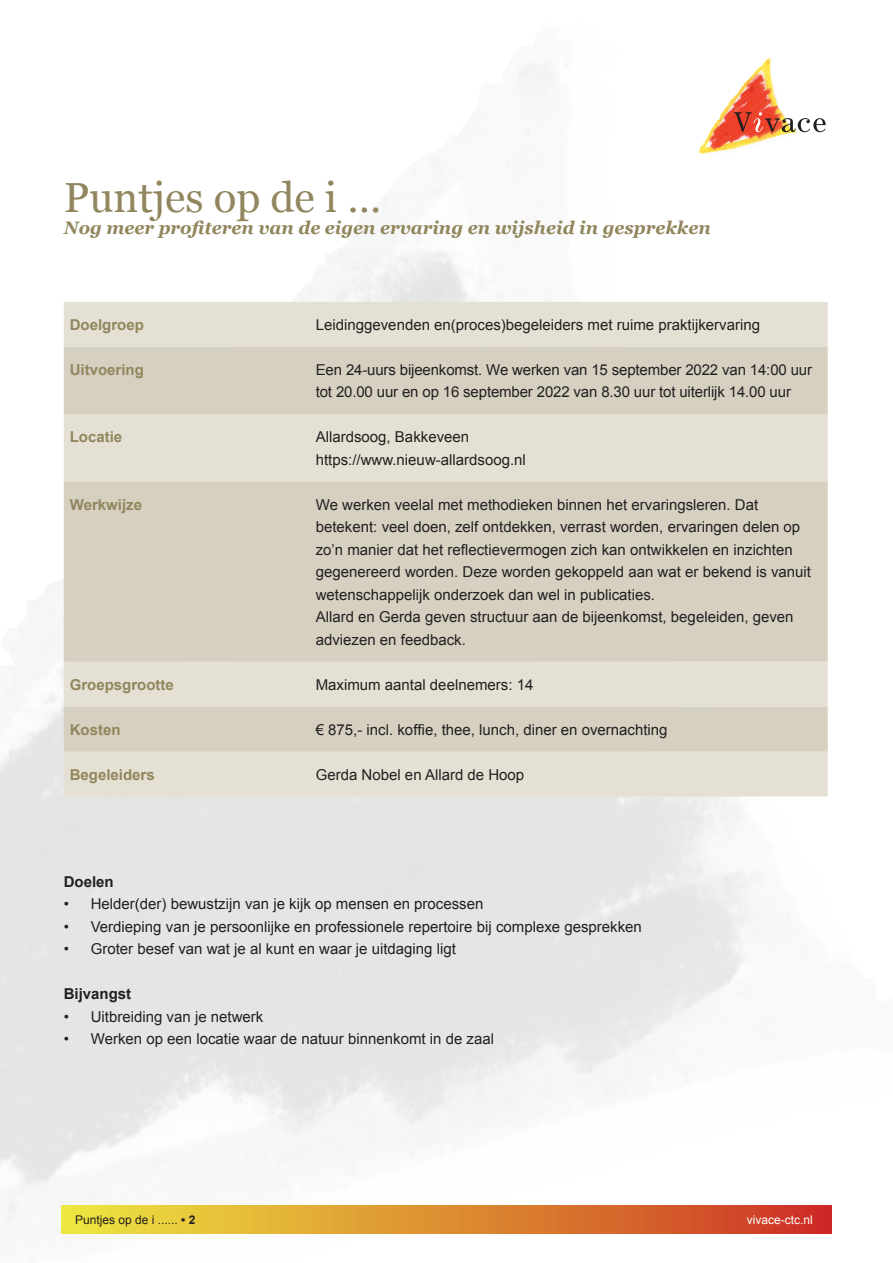
<style>
.page{position:relative;width:893px;height:1263px;background:#fff}
.page>*{position:absolute;margin:0;border:0;box-sizing:border-box;transform-origin:0 0}
.t1{font:42px "Georgia";color:#91865d}
.t2{font:italic 700 18px "Georgia";color:#91865d}
.table_body{font:15px/22.5px "Arial";color:#231f20}
.table_body-2{font:700 15px "Arial";color:#91865d}
.t3{font:700 15px "Arial";color:#231f20}
.t4{font:12px "Arial";color:#231f20}
.t5{font:12px "Arial";color:#fff}
.s1{font-weight:700}
</style>
<div class="page">
<img style="left:0;top:61px;width:832px;height:1173px">
<div style="left:62px;top:1206px;width:769px;height:27px;background:linear-gradient(to right,#ede940,#cc3125)"></div>
<img style="left:698px;top:57px;width:102px;height:101px">
<svg style="left:734px;top:112px;width:92px;height:20px"></svg>
<div style="left:64px;top:302px;width:764px;height:494px;background:#e4e0d3"></div>
<svg style="left:64px;top:347px;width:764px;height:405px;background:#d9d4c6"></svg>
<p class="t1" style="left:64px;top:166px;width:319px">Puntjes op de i …</p>
<p class="t2" style="left:64px;top:214px;width:649px">Nog meer profiteren van de eigen ervaring en wijsheid in gesprekken</p>
<p class="table_body-2" style="left:70px;top:315px;width:76px">Doelgroep</p>
<p class="table_body" style="left:316px;top:313px;width:446px">Leidinggevenden en(proces)begeleiders met ruime praktijkervaring</p>
<p class="table_body-2" style="left:70px;top:360px;width:76px">Uitvoering</p>
<p class="table_body" style="left:316px;top:358px;width:498px">Een 24-uurs bijeenkomst. We werken van 15 september 2022 van 14:00 uur tot 20.00 uur en op 16 september 2022 van 8.30 uur tot uiterlijk 14.00 uur</p>
<p class="table_body-2" style="left:70px;top:427px;width:54px">Locatie</p>
<p class="table_body" style="left:316px;top:426px;width:212px">Allardsoog, Bakkeveen https://www.nieuw-allardsoog.nl</p>
<p class="table_body-2" style="left:70px;top:494px;width:74px">Werkwijze</p>
<p class="table_body" style="left:316px;top:493px;width:497px">We werken veelal met methodieken binnen het ervaringsleren. Dat betekent: veel doen, zelf ontdekken, verrast worden, ervaringen delen op zo’n manier dat het reflectievermogen zich kan ontwikkelen en inzichten gegenereerd worden. Deze worden gekoppeld aan wat er bekend is vanuit wetenschappelijk onderzoek dan wel in publicaties.</p>
<p class="table_body" style="left:316px;top:606px;width:479px">Allard en Gerda geven structuur aan de bijeenkomst, begeleiden, geven adviezen en feedback.</p>
<p class="table_body-2" style="left:70px;top:674px;width:106px">Groepsgrootte</p>
<p class="table_body" style="left:316px;top:673px;width:219px">Maximum aantal deelnemers: 14</p>
<p class="table_body-2" style="left:70px;top:719px;width:52px">Kosten</p>
<p class="table_body" style="left:316px;top:718px;width:353px">€ 875,- incl. koffie, thee, lunch, diner en overnachting</p>
<p class="table_body-2" style="left:70px;top:764px;width:87px">Begeleiders</p>
<p class="table_body" style="left:316px;top:763px;width:210px">Gerda Nobel en Allard de Hoop</p>
<p class="t3" style="left:64px;top:871px;width:52px">Doelen</p>
<p class="table_body" style="left:64px;top:893px;width:421px">• Helder(der) bewustzijn van je kijk op mensen en processen</p>
<p class="table_body" style="left:64px;top:915px;width:580px">• Verdieping van je persoonlijke en professionele repertoire bij complexe gesprekken</p>
<p class="table_body" style="left:64px;top:938px;width:394px">• Groter besef van wat je al kunt en waar je uitdaging ligt</p>
<p class="t3" style="left:64px;top:984px;width:69px">Bijvangst</p>
<p class="table_body" style="left:64px;top:1005px;width:201px">• Uitbreiding van je netwerk</p>
<p class="table_body" style="left:64px;top:1028px;width:432px">• Werken op een locatie waar de natuur binnenkomt in de zaal</p>
<p class="t4" style="left:75px;top:1212px;width:122px">Puntjes op de i ...... <span class="s1">• 2</span></p>
<p class="t5" style="left:747px;top:1212px;width:68px">vivace-ctc.nl</p>
</div>
